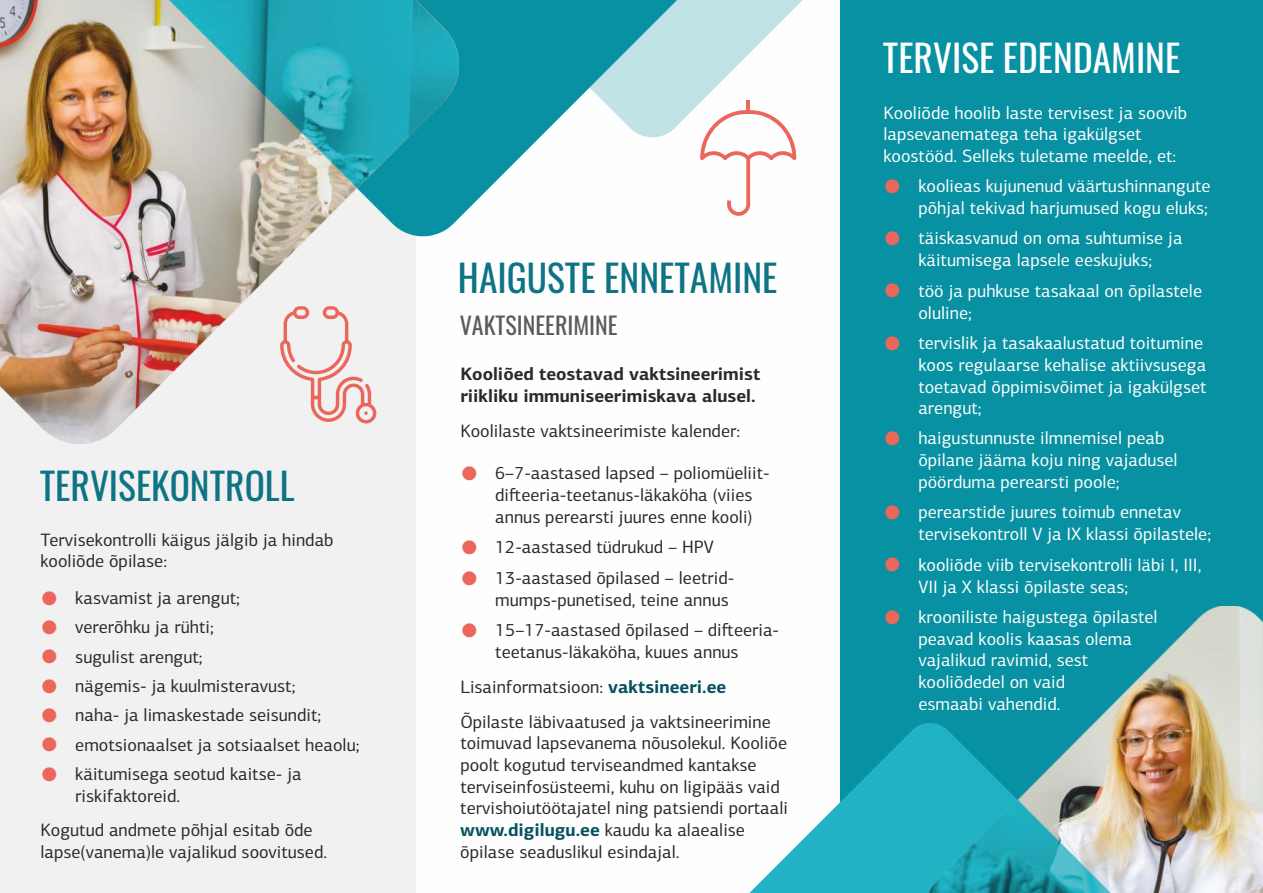
<style>
.page{position:relative;width:1263px;height:893px;background:#fff}
.page>*{position:absolute;margin:0;border:0;box-sizing:border-box;transform-origin:0 0}
.t1{font:37.5px "Oswald";color:#0e7485}
.t2{font:37.5px "Oswald";color:#fefefe}
.t3{font:24px "Oswald";color:#5b5b5b}
.t4{font:18px/21.8px "PF Centro Sans Pro";color:#2b2a29}
.t5{font:18px/21.8px "PF Centro Sans Pro";color:#fefefe}
.t6{font:700 18px/22px "PF Centro Sans Pro";color:#2b2a29}
.s1{color:#ec675b}
.s2{font-weight:700;color:#04525e}
</style>
<div class="page">
<div style="left:0;top:0;width:417px;height:893px;background:#f1f1f1"></div>
<div style="left:840px;top:0;width:423px;height:893px;background:#0791a2"></div>
<svg style="left:698px;top:0;width:105px;height:105px"></svg>
<svg style="left:458px;top:0;width:240px;height:219px"></svg>
<img style="left:0;top:0;width:458px;height:444px">
<img style="left:148px;top:0;width:310px;height:188px">
<svg style="left:280px;top:306px;width:96px;height:117px"></svg>
<img style="left:1097px;top:607px;width:166px;height:286px">
<svg style="left:749px;top:720px;width:368px;height:173px"></svg>
<hr style="left:746px;top:101px;width:4px;height:11px;background:#ec675b">
<svg style="left:700px;top:110px;width:96px;height:106px"></svg>
<img style="left:926px;top:800px;width:190px;height:93px">
<h1 class="t1" style="left:40px;top:456px;width:256px">TERVISEKONTROLL</h1>
<p class="t4" style="left:40px;top:530px;width:295px">Tervisekontrolli käigus jälgib ja hindab kooliõde õpilase:</p>
<p class="t4" style="left:40px;top:589px;width:201px"><span class="s1">●</span> kasvamist ja arengut;</p>
<p class="t4" style="left:40px;top:618px;width:175px"><span class="s1">●</span> vererõhku ja rühti;</p>
<p class="t4" style="left:40px;top:647px;width:164px"><span class="s1">●</span> sugulist arengut;</p>
<p class="t4" style="left:40px;top:676px;width:256px"><span class="s1">●</span> nägemis- ja kuulmisteravust;</p>
<p class="t4" style="left:40px;top:706px;width:282px"><span class="s1">●</span> naha- ja limaskestade seisundit;</p>
<p class="t4" style="left:40px;top:735px;width:321px"><span class="s1">●</span> emotsionaalset ja sotsiaalset heaolu;</p>
<p class="t4" style="left:75px;top:764px;width:228px;text-indent:-35px"><span class="s1">●</span> käitumisega seotud kaitse- ja riskifaktoreid.</p>
<p class="t4" style="left:40px;top:821px;width:288px">Kogutud andmete põhjal esitab õde lapse(vanema)le vajalikud soovitused.</p>
<h1 class="t1" style="left:458px;top:248px;width:321px">HAIGUSTE ENNETAMINE</h1>
<h2 class="t3" style="left:460px;top:307px;width:159px">VAKTSINEERIMINE</h2>
<p class="t6" style="left:460px;top:365px;width:302px">Kooliõed teostavad vaktsineerimist riikliku immuniseerimiskava alusel.</p>
<p class="t4" style="left:460px;top:422px;width:281px">Koolilaste vaktsineerimiste kalender:</p>
<p class="t4" style="left:495px;top:464px;width:276px;text-indent:-35px"><span class="s1">●</span> 6–7-aastased lapsed – poliomüeliit&shy;diſteeria-teetanus-läkaköha (viies annus perearsti juures enne kooli)</p>
<p class="t4" style="left:460px;top:538px;width:255px"><span class="s1">●</span> 12-aastased tüdrukud – HPV</p>
<p class="t4" style="left:495px;top:568px;width:241px;text-indent:-35px"><span class="s1">●</span> 13-aastased õpilased – leetrid&shy;mumps-punetised, teine annus</p>
<p class="t4" style="left:460px;top:620px;width:320px;text-align:center"><span class="s1">●</span> 15–17-aastased õpilased – diſteeria&shy;teetanus-läkaköha, kuues annus</p>
<p class="t4" style="left:460px;top:671px;width:312px;line-height:35px">Lisainformatsioon: <span class="s2">vaktsineeri.ee<br></span>Õpilaste läbivaatused ja vaktsineerimine</p>
<p class="t4" style="left:460px;top:734px;width:329px">toimuvad lapsevanema nõusolekul. Kooliõe poolt kogutud terviseandmed kantakse terviseinfosüsteemi, kuhu on ligipääs vaid tervishoiutöötajatel ning patsiendi portaali <span class="s2">www.digilugu.ee</span> kaudu ka alaealise õpilase seaduslikul esindajal.</p>
<h1 class="t2" style="left:883px;top:28px;width:299px">TERVISE EDENDAMINE</h1>
<p class="t5" style="left:883px;top:103px;width:305px">Kooliõde hoolib laste tervisest ja soovib lapsevanematega teha igakülgset koostööd. Selleks tuletame meelde, et:</p>
<p class="t5" style="left:883px;top:177px;width:329px;text-align:right"><span class="s1">●</span> koolieas kujunenud väärtushinnangute põhjal tekivad harjumused kogu eluks;</p>
<p class="t5" style="left:883px;top:229px;width:301px;text-align:center"><span class="s1">●</span> täiskasvanud on oma suhtumise ja käitumisega lapsele eeskujuks;</p>
<p class="t5" style="left:918px;top:281px;width:285px;text-indent:-35px"><span class="s1">●</span> töö ja puhkuse tasakaal on õpilastele oluline;</p>
<p class="t5" style="left:918px;top:333px;width:290px;text-indent:-35px"><span class="s1">●</span> tervislik ja tasakaalustatud toitumine koos regulaarse kehalise aktiivsusega toetavad õppimisvõimet ja igakülgset arengut;</p>
<p class="t5" style="left:918px;top:429px;width:261px;text-indent:-35px"><span class="s1">●</span> haigustunnuste ilmnemisel peab õpilane jääma koju ning vajadusel pöörduma perearsti poole;</p>
<p class="t5" style="left:918px;top:503px;width:294px;text-indent:-35px"><span class="s1">●</span> perearstide juures toimub ennetav tervisekontroll V ja IX klassi õpilastele;</p>
<p class="t5" style="left:918px;top:555px;width:285px;text-indent:-35px"><span class="s1">●</span> kooliõde viib tervisekontrolli läbi I, III,<br>VII ja X klassi õpilaste seas;</p>
<p class="t5" style="left:918px;top:607px;width:241px;text-indent:-35px"><span class="s1">●</span> krooniliste haigustega õpilastel peavad koolis kaasas olema vajalikud ravimid, sest kooliõdedel on vaid<br>esmaabi vahendid.</p>
</div>
